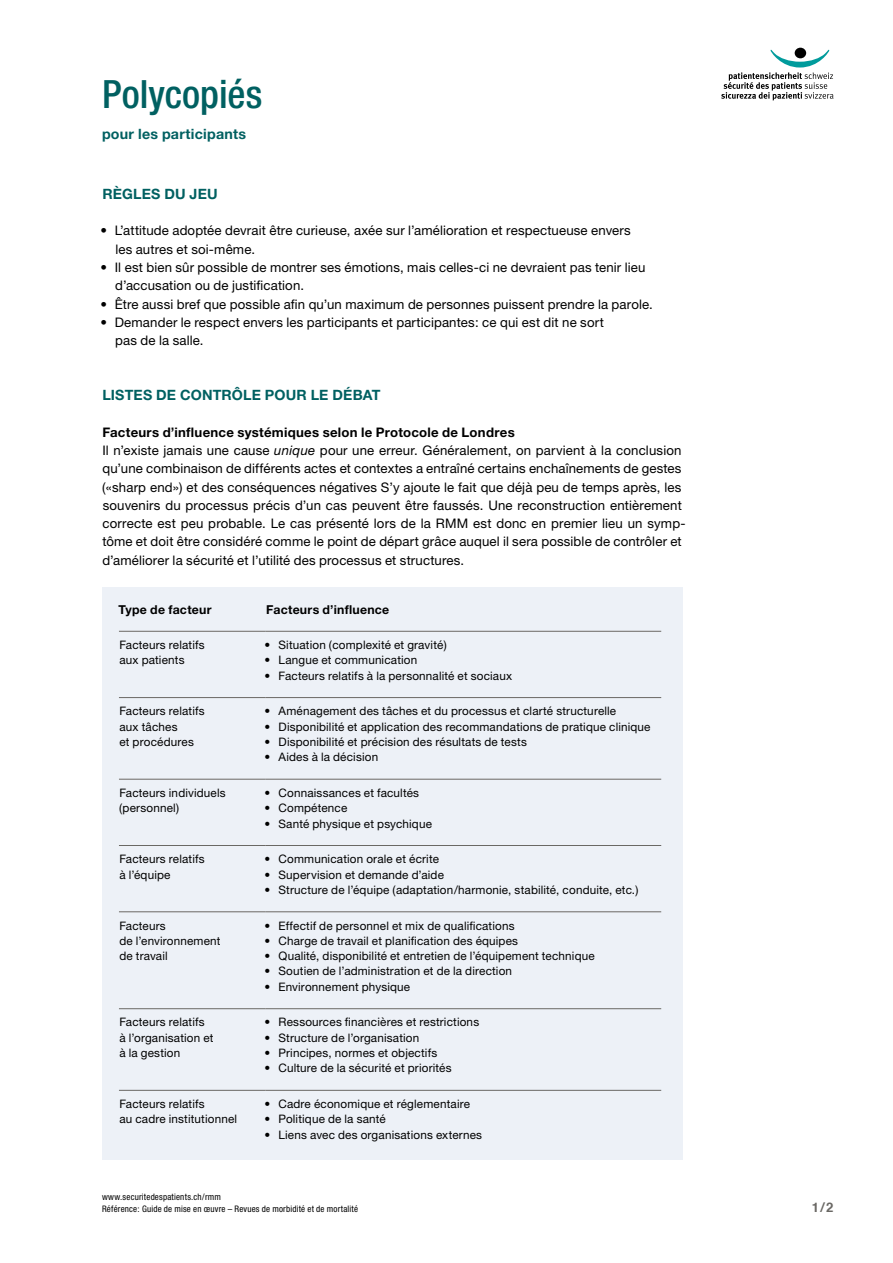
<style>
.page{position:relative;width:893px;height:1263px;background:#fff}
.page>*{position:absolute;margin:0;border:0;box-sizing:border-box;transform-origin:0 0}
.t1{font:500 condensed 39px "Helvetica Neue";color:#006061}
.t2{font:700 14.25px "Helvetica Neue";letter-spacing:.015em;color:#006061}
.t3{font:13.2px/18.3px "Helvetica Neue";letter-spacing:.01em;color:#000}
.t4{font:700 13.2px "Helvetica";color:#6a6864}
.t5{font:700 12.3px "Helvetica Neue";letter-spacing:.02em;color:#000}
.t6{font:11.7px/15.3px "Helvetica Neue";letter-spacing:.015em;color:#000}
.t7{font:condensed 9px/12.3px "Helvetica Neue";letter-spacing:.02em;color:#000}
.s1{font-weight:700}
.s2{font-style:italic}
</style>
<div class="page">
<svg style="left:721px;top:50px;width:112px;height:51px"></svg>
<div style="left:795px;top:48px;width:11px;height:10px;background:#000;border-radius:50%"></div>
<div style="left:102px;top:587px;width:580px;height:573px;background:#edf1f7"></div>
<hr style="left:119px;top:631px;width:147px;height:1px;background:#6a6864">
<hr style="left:266px;top:631px;width:395px;height:1px;background:#6a6864">
<hr style="left:119px;top:697px;width:147px;height:1px;background:#6a6864">
<hr style="left:266px;top:697px;width:395px;height:1px;background:#6a6864">
<hr style="left:119px;top:779px;width:147px;height:1px;background:#6a6864">
<hr style="left:266px;top:779px;width:395px;height:1px;background:#6a6864">
<hr style="left:119px;top:845px;width:147px;height:1px;background:#6a6864">
<hr style="left:266px;top:845px;width:395px;height:1px;background:#6a6864">
<hr style="left:119px;top:911px;width:147px;height:1px;background:#6a6864">
<hr style="left:266px;top:911px;width:395px;height:1px;background:#6a6864">
<hr style="left:119px;top:1008px;width:147px;height:1px;background:#6a6864">
<hr style="left:266px;top:1008px;width:395px;height:1px;background:#6a6864">
<hr style="left:119px;top:1090px;width:147px;height:1px;background:#6a6864">
<hr style="left:266px;top:1090px;width:395px;height:1px;background:#6a6864">
<h1 class="t1" style="left:102px;top:71px;width:162px">Polycopiés</h1>
<p class="t2" style="left:102px;top:125px;width:146px">pour les participants</p>
<p class="t2" style="left:102px;top:185px;width:117px">RÈGLES DU JEU</p>
<p class="t3" style="left:115px;top:221px;width:517px;text-indent:-15px">• L’attitude adoptée devrait être curieuse, axée sur l’amélioration et respectueuse envers les autres et soi-même.</p>
<p class="t3" style="left:115px;top:258px;width:532px;text-indent:-15px">• Il est bien sûr possible de montrer ses émotions, mais celles-ci ne devraient pas tenir lieu d’accusation ou de justification.</p>
<p class="t3" style="left:100px;top:294px;width:554px">• Être aussi bref que possible afin qu’un maximum de personnes puissent prendre la parole.</p>
<p class="t3" style="left:115px;top:313px;width:490px;text-indent:-15px">• Demander le respect envers les participants et participantes: ce qui est dit ne sort pas de la salle.</p>
<p class="t2" style="left:102px;top:386px;width:280px">LISTES DE CONTRÔLE POUR LE DÉBAT</p>
<p class="t3" style="left:102px;top:423px;width:585px"><span class="s1">Facteurs d’influence systémiques selon le Protocole de Londres<br></span>Il n’existe jamais une cause <span class="s2">unique</span> pour une erreur. Généralement, on parvient à la conclusion qu’une combinaison de différents actes et contextes a entraîné certains enchaînements de gestes («sharp end») et des conséquences négatives S’y ajoute le fait que déjà peu de temps après, les souvenirs du processus précis d’un cas peuvent être faussés. Une reconstruction entièrement correcte est peu probable. Le cas présenté lors de la RMM est donc en premier lieu un symp&shy;tôme et doit être considéré comme le point de départ grâce auquel il sera possible de contrôler et d’améliorer la sécurité et l’utilité des processus et structures.</p>
<p class="t5" style="left:119px;top:602px;width:95px">Type de facteur</p>
<p class="t5" style="left:266px;top:602px;width:125px">Facteurs d’influence</p>
<p class="t6" style="left:119px;top:637px;width:87px">Facteurs relatifs aux patients</p>
<p class="t6" style="left:264px;top:637px;width:184px">• Situation (complexité et gravité)</p>
<p class="t6" style="left:264px;top:652px;width:154px">• Langue et communication</p>
<p class="t6" style="left:264px;top:668px;width:249px">• Facteurs relatifs à la personnalité et sociaux</p>
<p class="t6" style="left:119px;top:703px;width:87px">Facteurs relatifs aux tâches<br>et procédures</p>
<p class="t6" style="left:264px;top:703px;width:353px">• Aménagement des tâches et du processus et clarté structurelle</p>
<p class="t6" style="left:264px;top:719px;width:388px">• Disponibilité et application des recommandations de pratique clinique</p>
<p class="t6" style="left:264px;top:734px;width:264px">• Disponibilité et précision des résultats de tests</p>
<p class="t6" style="left:264px;top:749px;width:115px">• Aides à la décision</p>
<p class="t6" style="left:119px;top:785px;width:108px">Facteurs individuels (personnel)</p>
<p class="t6" style="left:264px;top:785px;width:156px">• Connaissances et facultés</p>
<p class="t6" style="left:264px;top:800px;width:84px">• Compétence</p>
<p class="t6" style="left:264px;top:815px;width:169px">• Santé physique et psychique</p>
<p class="t6" style="left:119px;top:851px;width:87px">Facteurs relatifs à l’équipe</p>
<p class="t6" style="left:264px;top:851px;width:176px">• Communication orale et écrite</p>
<p class="t6" style="left:264px;top:866px;width:181px">• Supervision et demande d’aide</p>
<p class="t6" style="left:264px;top:882px;width:376px">• Structure de l’équipe (adaptation/harmonie, stabilité, conduite, etc.)</p>
<p class="t6" style="left:119px;top:917px;width:103px">Facteurs<br>de l’environnement de travail</p>
<p class="t6" style="left:264px;top:917px;width:252px">• Effectif de personnel et mix de qualifications</p>
<p class="t6" style="left:264px;top:933px;width:255px">• Charge de travail et planification des équipes</p>
<p class="t6" style="left:264px;top:948px;width:332px">• Qualité, disponibilité et entretien de l’équipement technique</p>
<p class="t6" style="left:264px;top:963px;width:249px">• Soutien de l’administration et de la direction</p>
<p class="t6" style="left:264px;top:979px;width:147px">• Environnement physique</p>
<p class="t6" style="left:119px;top:1014px;width:96px">Facteurs relatifs à l’organisation et à la gestion</p>
<p class="t6" style="left:264px;top:1014px;width:216px">• Ressources financières et restrictions</p>
<p class="t6" style="left:264px;top:1030px;width:156px">• Structure de l’organisation</p>
<p class="t6" style="left:264px;top:1045px;width:174px">• Principes, normes et objectifs</p>
<p class="t6" style="left:264px;top:1060px;width:189px">• Culture de la sécurité et priorités</p>
<p class="t6" style="left:119px;top:1096px;width:119px">Facteurs relatifs<br>au cadre institutionnel</p>
<p class="t6" style="left:264px;top:1096px;width:207px">• Cadre économique et réglementaire</p>
<p class="t6" style="left:264px;top:1111px;width:123px">• Politique de la santé</p>
<p class="t6" style="left:264px;top:1127px;width:219px">• Liens avec des organisations externes</p>
<p class="t7" style="left:102px;top:1190px;width:258px">www.securitedespatients.ch/rmm<br>Référence: Guide de mise en œuvre – Revues de morbidité et de mortalité</p>
<p class="t4" style="left:812px;top:1197px;width:23px">1/2</p>
</div>
